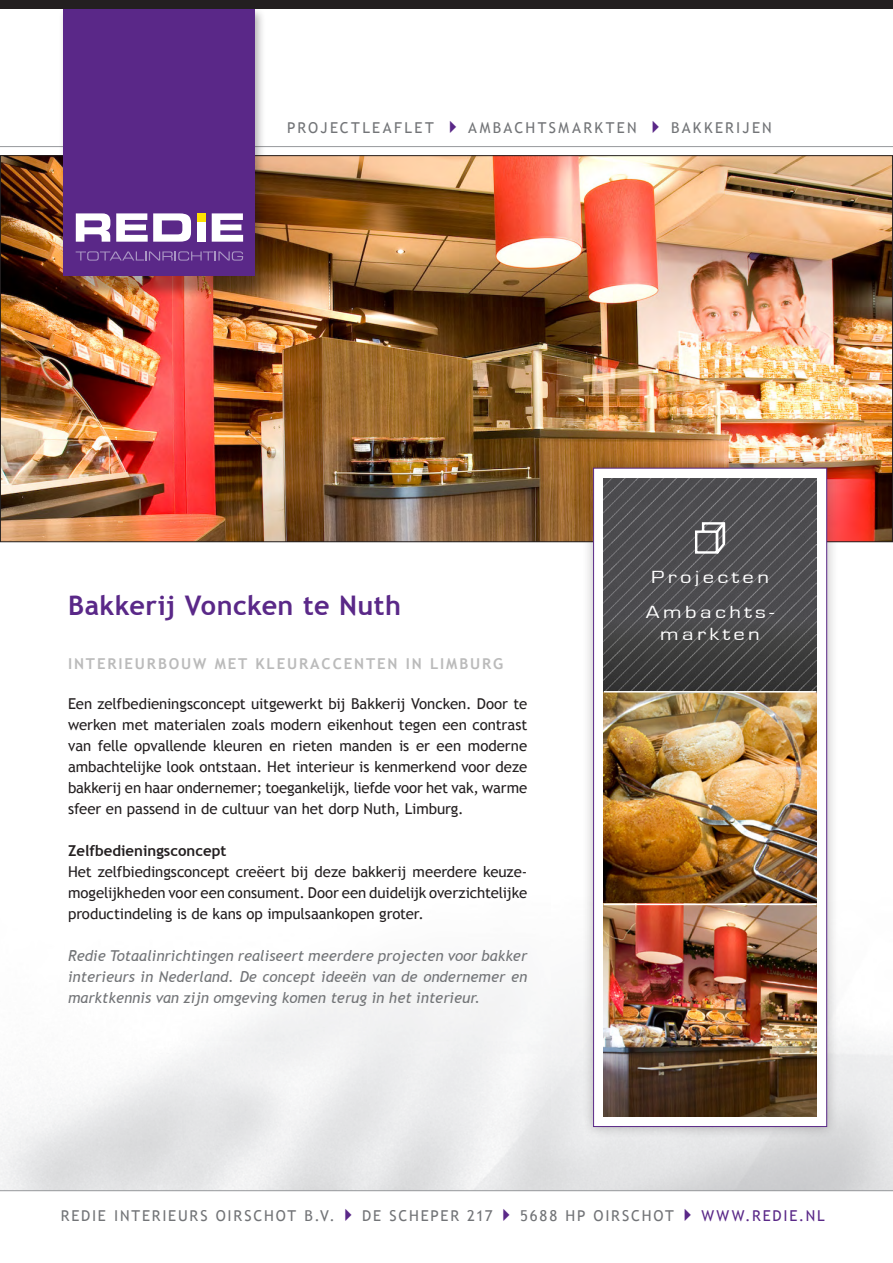
<style>
.page{position:relative;width:893px;height:1263px;background:#fff}
.page>*{position:absolute;margin:0;border:0;box-sizing:border-box;transform-origin:0 0}
.Normaal{font:700 27px "Trebuchet MS";letter-spacing:.015em;color:#5a2888}
.t1{font:18.15px/21.8px "Eurostile";letter-spacing:.15em;color:#fff;text-align:center;scale:1.25 1}
.Normaal-2{font:15px/21px "Trebuchet MS";letter-spacing:-.005em;color:#231f20;text-align:justify}
.Normaal-3{font:italic 15px/21px "Trebuchet MS";color:#727477;text-align:justify}
.t2{font:15px "Trebuchet MS";letter-spacing:.13em;color:#727477}
.t3{font:15px "Trebuchet MS";letter-spacing:.155em;color:#727477}
.Normaal-4{font:700 15px "Trebuchet MS";letter-spacing:.125em;color:#bbb}
.Normaal-5{font:700 15px "Trebuchet MS";color:#231f20}
.s1{color:#5a2888}
</style>
<div class="page">
<hr style="left:0;top:146px;width:893px;height:1px;background:#97999c">
<hr style="left:0;top:1190px;width:893px;height:1px;background:#97999c">
<img style="left:2px;top:157px;width:889px;height:383px">
<div style="left:58px;top:6px;width:208px;height:293px;background:#231f20;opacity:.35"></div>
<div style="left:64px;top:0;width:191px;height:276px;background:#5a2888"></div>
<svg style="left:76px;top:251px;width:167px;height:10px"></svg>
<svg style="left:76px;top:213px;width:34px;height:29px"></svg>
<svg style="left:116px;top:213px;width:75px;height:29px"></svg>
<div style="left:197px;top:213px;width:8px;height:29px;background:#fff"></div>
<div style="left:197px;top:213px;width:8px;height:9px;background:#ffe201"></div>
<svg style="left:212px;top:213px;width:31px;height:29px"></svg>
<div style="left:0;top:0;width:893px;height:9px;background:#231f20"></div>
<div style="left:581px;top:456px;width:258px;height:682px;background:#231f20;opacity:.3"></div>
<div style="left:593px;top:468px;width:234px;height:659px;background:#fff;border:1px solid #5a2888"></div>
<img style="left:604px;top:478px;width:212px;height:426px">
<img style="left:604px;top:905px;width:212px;height:211px">
<hr style="left:604px;top:691px;width:212px;height:1px;background:#fff">
<svg style="left:694px;top:516px;width:33px;height:44px"></svg>
<p class="t3" style="left:287px;top:118px;width:486px">PROJECTLEAFLET <span class="s1">✔</span> AMBACHTSMARKTEN <span class="s1">✔</span> BAKKERIJEN</p>
<p class="Normaal" style="left:68px;top:589px;width:334px">Bakkerij Voncken te Nuth</p>
<p class="Normaal-4" style="left:68px;top:654px;width:437px">INTERIEURBOUW MET KLEURACCENTEN IN LIMBURG</p>
<p class="Normaal-2" style="left:68px;top:693px;width:461px">Een zelfbedieningsconcept uitgewerkt bij Bakkerij Voncken. Door te werken met materialen zoals modern eikenhout tegen een contrast van felle opvallende kleuren en rieten manden is er een moderne ambachtelijke look ontstaan. Het interieur is kenmerkend voor deze bakkerij en haar ondernemer; toegankelijk, liefde voor het vak, warme sfeer en passend in de cultuur van het dorp Nuth, Limburg.</p>
<p class="Normaal-5" style="left:68px;top:841px;width:160px">Zelfbedieningsconcept</p>
<p class="Normaal-2" style="left:68px;top:861px;width:461px;text-align:left">Het zelfbiedingsconcept creëert bij deze bakkerij meerdere keuze&shy;mogelijkheden voor een consument. Door een duidelijk overzichtelijke productindeling is de kans op impulsaankopen groter.</p>
<p class="Normaal-3" style="left:68px;top:945px;width:461px">Redie Totaalinrichtingen realiseert meerdere projecten voor bakker interieurs in Nederland. De concept ideeën van de ondernemer en marktkennis van zijn omgeving komen terug in het interieur.</p>
<p class="t1" style="left:651px;top:566px;width:96px">Projecten</p>
<p class="t1" style="left:646px;top:602px;width:104px">Ambachts&shy;markten</p>
<p class="t2" style="left:61px;top:1207px;width:766px">REDIE INTERIEURS OIRSCHOT B.V.<span class="s1">✔</span> DE SCHEPER 217<span class="s1">✔</span> 5688 HP OIRSCHOT<span class="s1">✔ WWW.REDIE.NL</span></p>
</div>
